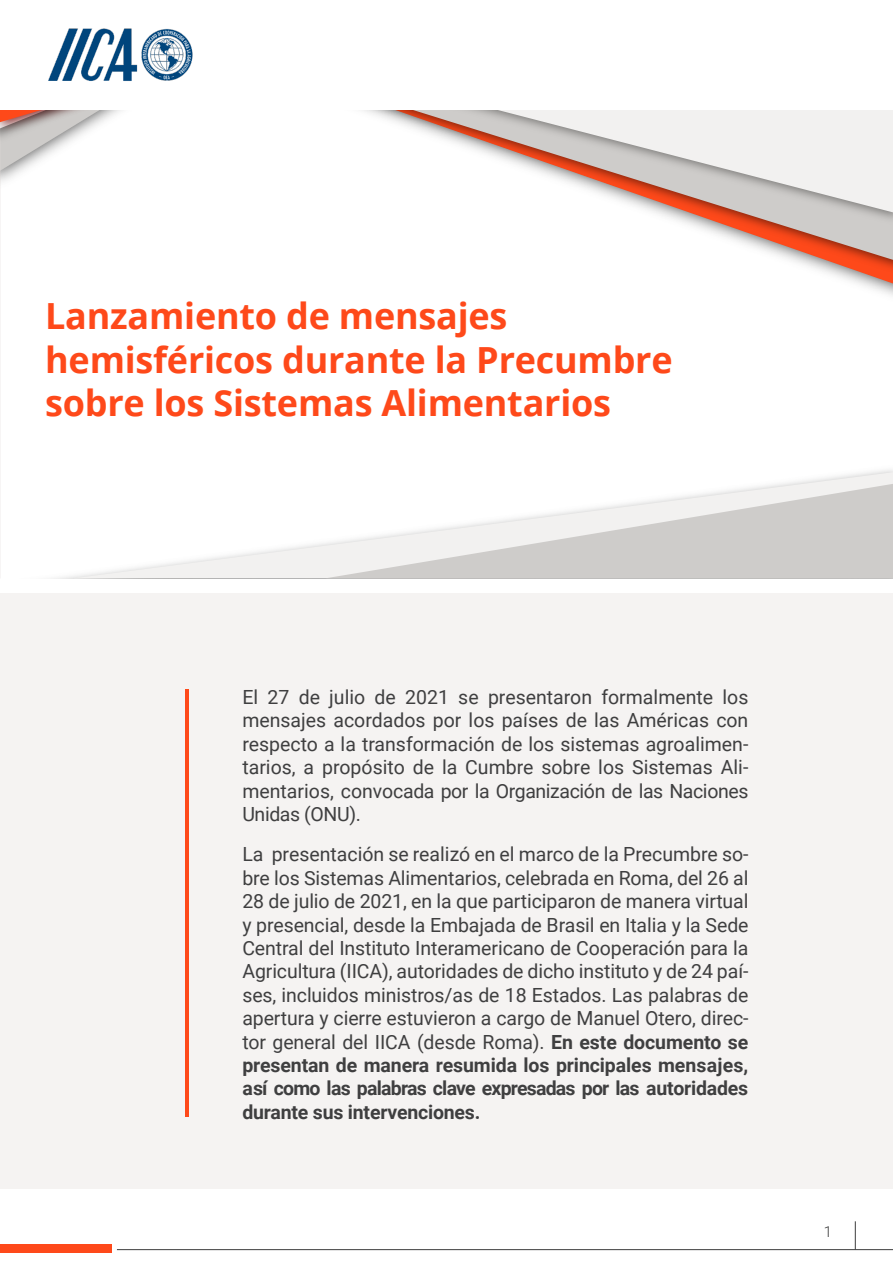
<style>
.page{position:relative;width:893px;height:1263px;background:#fff}
.page>*{position:absolute;margin:0;border:0;box-sizing:border-box;transform-origin:0 0}
.t1{font:700 36px/43.2px "Open Sans";letter-spacing:-.005em;color:#fe491a}
.t2{font:19.5px/23.4px "Roboto";letter-spacing:-.01em;color:#3f3f40;text-align:justify}
.t3{font:300 15px "Roboto";color:#3d3d3d}
.s1{font-weight:700}
</style>
<div class="page">
<svg style="left:855px;top:1221px;width:1px;height:28px"></svg>
<hr style="left:117px;top:1249px;width:776px;height:1px;background:#3d3d3d">
<div style="left:0;top:1245px;width:112px;height:8px;background:#fe491a"></div>
<svg style="left:73px;top:472px;width:820px;height:106px"></svg>
<svg style="left:325px;top:484px;width:568px;height:94px"></svg>
<img style="left:791px;top:260px;width:102px;height:25px">
<svg style="left:703px;top:229px;width:190px;height:31px"></svg>
<img style="left:0;top:110px;width:893px;height:119px">
<svg style="left:73px;top:110px;width:820px;height:102px"></svg>
<img style="left:48px;top:28px;width:145px;height:53px">
<div style="left:0;top:593px;width:893px;height:595px;background:#f5f3f2"></div>
<hr style="left:186px;top:689px;width:3px;height:428px;background:#fe491a">
<p class="t1" style="left:45px;top:294px;width:629px">Lanzamiento de mensajes hemisféricos durante la Precumbre sobre los Sistemas Alimentarios</p>
<p class="t2" style="left:242px;top:684px;width:508px">El 27 de julio de 2021 se presentaron formalmente los mensajes acordados por los países de las Américas con respecto a la transformación de los sistemas agroalimen&shy;tarios, a propósito de la Cumbre sobre los Sistemas Ali&shy;mentarios, convocada por la Organización de las Naciones Unidas (ONU).</p>
<p class="t2" style="left:242px;top:842px;width:508px">La presentación se realizó en el marco de la Precumbre so&shy;bre los Sistemas Alimentarios, celebrada en Roma, del 26 al 28 de julio de 2021, en la que participaron de manera virtual y presencial, desde la Embajada de Brasil en Italia y la Sede Central del Instituto Interamericano de Cooperación para la Agricultura (IICA), autoridades de dicho instituto y de 24 paí&shy;ses, incluidos ministros/as de 18 Estados. Las palabras de apertura y cierre estuvieron a cargo de Manuel Otero, direc&shy;tor general del IICA (desde Roma). <span class="s1">En este documento se presentan de manera resumida los principales mensajes, así como las palabras clave expresadas por las autoridades durante sus intervenciones.</span></p>
<p class="t3" style="left:824px;top:1221px;width:10px">1</p>
</div>
